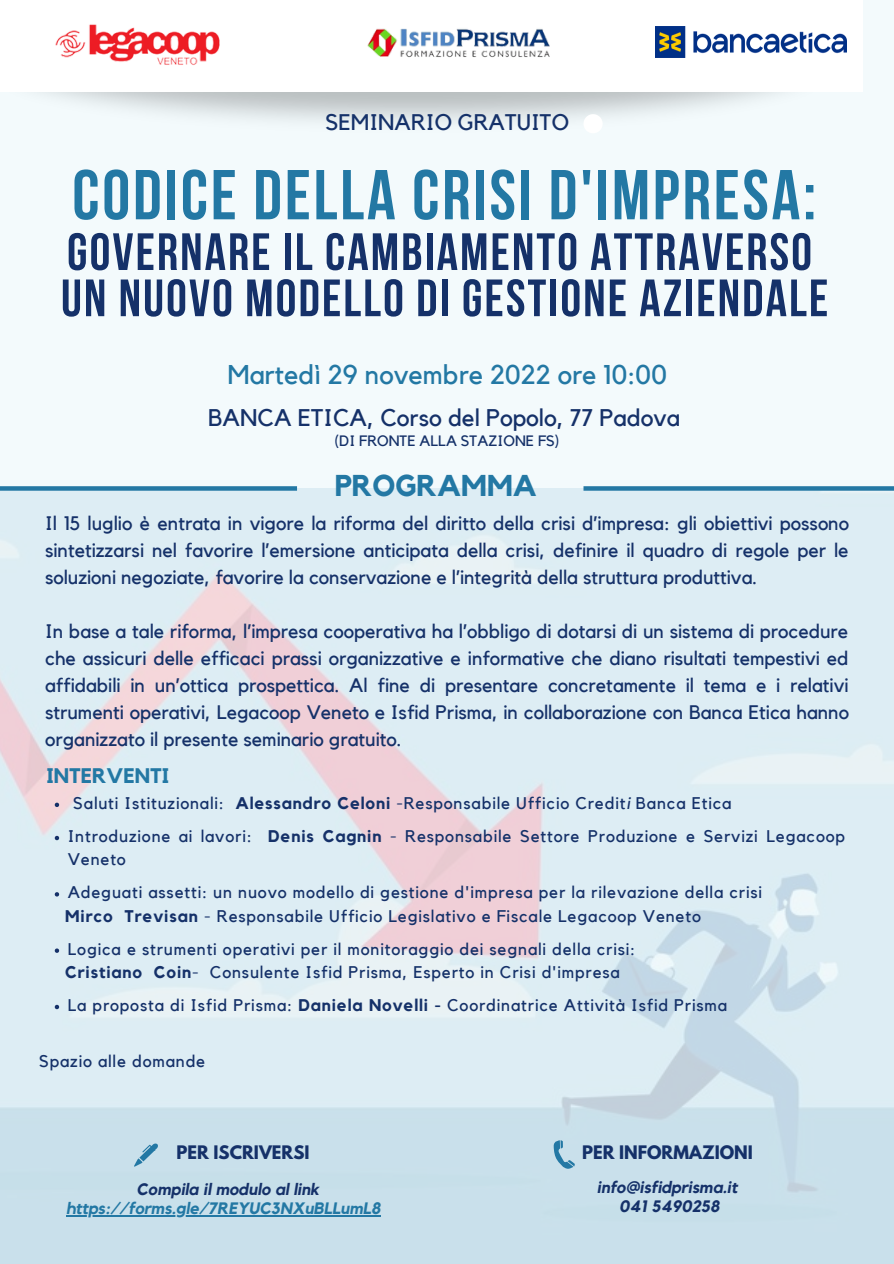
<style>
.page{position:relative;width:894px;height:1264px;background:#fff}
.page>*{position:absolute;margin:0;border:0;box-sizing:border-box;transform-origin:0 0}
.t1{font:700 70.35px "Bebas Neue";letter-spacing:.04em;color:#2378a4}
.t2{font:700 52.35px/46.2px "Bebas Neue";letter-spacing:.04em;color:#153169}
.t3{font:700 30px "Kollektif";color:#2378a4}
.t4{font:27px "Kollektif";color:#2378a4}
.t5{font:24px "Kollektif";color:#153169}
.t6{font:22.5px "Kollektif";color:#153169}
.t7{font:700 21px "Kollektif";color:#2378a4}
.t8{font:19.5px/27px "Kollektif";color:#153169;text-align:justify}
.t9{font:16.8px/33.2px "Kollektif";letter-spacing:.05em;color:#153169}
.t10{font:italic 700 16.5px/19.2px "Kollektif";color:#153169;text-align:center}
.t11{font:italic 700 16.5px "Kollektif";color:#2378a4}
.t12{font:700 16.5px "League Spartan";color:#153169}
.t13{font:15px "Kollektif";color:#153169}
.s1{font-weight:700}
.s2{font-style:italic}
</style>
<div class="page">
<div style="left:0;top:0;width:893px;height:1263px;background:#f3fafc"></div>
<img style="left:0;top:488px;width:893px;height:775px">
<img style="left:0;top:6px;width:863px;height:116px">
<div style="left:0;top:0;width:862px;height:91px;background:#fff"></div>
<img style="left:367px;top:28px;width:183px;height:30px">
<img style="left:55px;top:24px;width:165px;height:41px">
<svg style="left:553px;top:1140px;width:21px;height:29px"></svg>
<img style="left:655px;top:27px;width:191px;height:30px">
<svg style="left:134px;top:1143px;width:24px;height:23px"></svg>
<svg style="left:0;top:486px;width:297px;height:4px"></svg>
<svg style="left:583px;top:486px;width:310px;height:4px"></svg>
<svg style="left:583px;top:114px;width:19px;height:19px"></svg>
<svg style="left:55px;top:802px;width:4px;height:5px"></svg>
<svg style="left:55px;top:835px;width:4px;height:5px"></svg>
<svg style="left:55px;top:892px;width:4px;height:4px"></svg>
<svg style="left:55px;top:948px;width:4px;height:4px"></svg>
<svg style="left:55px;top:1004px;width:4px;height:5px"></svg>
<hr style="left:66px;top:1215px;width:314px;height:1px;background:#2378a4">
<p class="t6" style="left:325px;top:112px;width:245px">SEMINARIO GRATUITO</p>
<h1 class="t1" style="left:72px;top:166px;width:745px">CODICE DELLA CRISI D'IMPRESA:</h1>
<h2 class="t2" style="left:61px;top:234px;width:768px">GOVERNARE IL CAMBIAMENTO ATTRAVERSO<br>UN NUOVO MODELLO DI GESTIONE AZIENDALE</h2>
<h3 class="t4" style="left:227px;top:362px;width:441px">Martedì 29 novembre 2022 ore 10:00</h3>
<p class="t5" style="left:208px;top:406px;width:473px">BANCA ETICA, Corso del Popolo, 77 Padova</p>
<p class="t13" style="left:335px;top:434px;width:226px">(DI FRONTE ALLA STAZIONE FS)</p>
<h3 class="t3" style="left:335px;top:471px;width:203px">PROGRAMMA</h3>
<p class="t8" style="left:45px;top:510px;width:805px">Il 15 luglio è entrata in vigore la riforma del diritto della crisi d’impresa: gli obiettivi possono sintetizzarsi nel favorire l’emersione anticipata della crisi, definire il quadro di regole per le soluzioni negoziate, favorire la conservazione e l’integrità della struttura produttiva.</p>
<p class="t8" style="left:45px;top:618px;width:805px">In base a tale riforma, l’impresa cooperativa ha l’obbligo di dotarsi di un sistema di procedure che assicuri delle efficaci prassi organizzative e informative che diano risultati tempestivi ed affidabili in un’ottica prospettica. Al fine di presentare concretamente il tema e i relativi strumenti operativi, Legacoop Veneto e Isfid Prisma, in collaborazione con Banca Etica hanno organizzato il presente seminario gratuito.</p>
<p class="t7" style="left:46px;top:765px;width:124px">INTERVENTI</p>
<p class="t9" style="left:68px;top:787px;width:778px;text-indent:5px">Saluti Istituzionali: <span class="s1">Alessandro Celoni</span> -Responsabile Ufficio Credit<span class="s2">i</span> Banca Etica<br>Introduzione ai lavori: <span class="s1">Denis Cagnin</span> - Responsabile Settore Produzione e Servizi Legacoop</p>
<p class="t9" style="left:68px;top:843px;width:695px">Veneto<br>Adeguati assetti: un nuovo modello di gestione d'impresa per la rilevazione della crisi</p>
<p class="t9" style="left:65px;top:899px;width:637px"><span class="s1">Mirco Trevisan</span> - Responsabile Ufficio Legislativo e Fiscale Legacoop Veneto</p>
<p class="t9" style="left:68px;top:933px;width:569px">Logica e strumenti operativi per il monitoraggio dei segnali della crisi:</p>
<p class="t9" style="left:65px;top:956px;width:556px"><span class="s1">Cristiano Coin</span>- Consulente Isfid Prisma, Esperto in Crisi d'impresa</p>
<p class="t9" style="left:68px;top:989px;width:660px">La proposta di Isfid Prisma: <span class="s1">Daniela Novelli -</span> Coordinatrice Attività Isfid Prisma</p>
<p class="t9" style="left:39px;top:1045px;width:167px">Spazio alle domande</p>
<p class="t12" style="left:176px;top:1143px;width:134px">PER ISCRIVERSI</p>
<p class="t12" style="left:582px;top:1143px;width:172px">PER INFORMAZIONI</p>
<p class="t10" style="left:136px;top:1180px;width:184px">Compila il modulo al link</p>
<p class="t11" style="left:66px;top:1200px;width:316px">https://forms.gle/7REYUC3NXuBLLumL8</p>
<p class="t10" style="left:596px;top:1177px;width:142px">info@isfidprisma.it<br>041 5490258</p>
</div>
